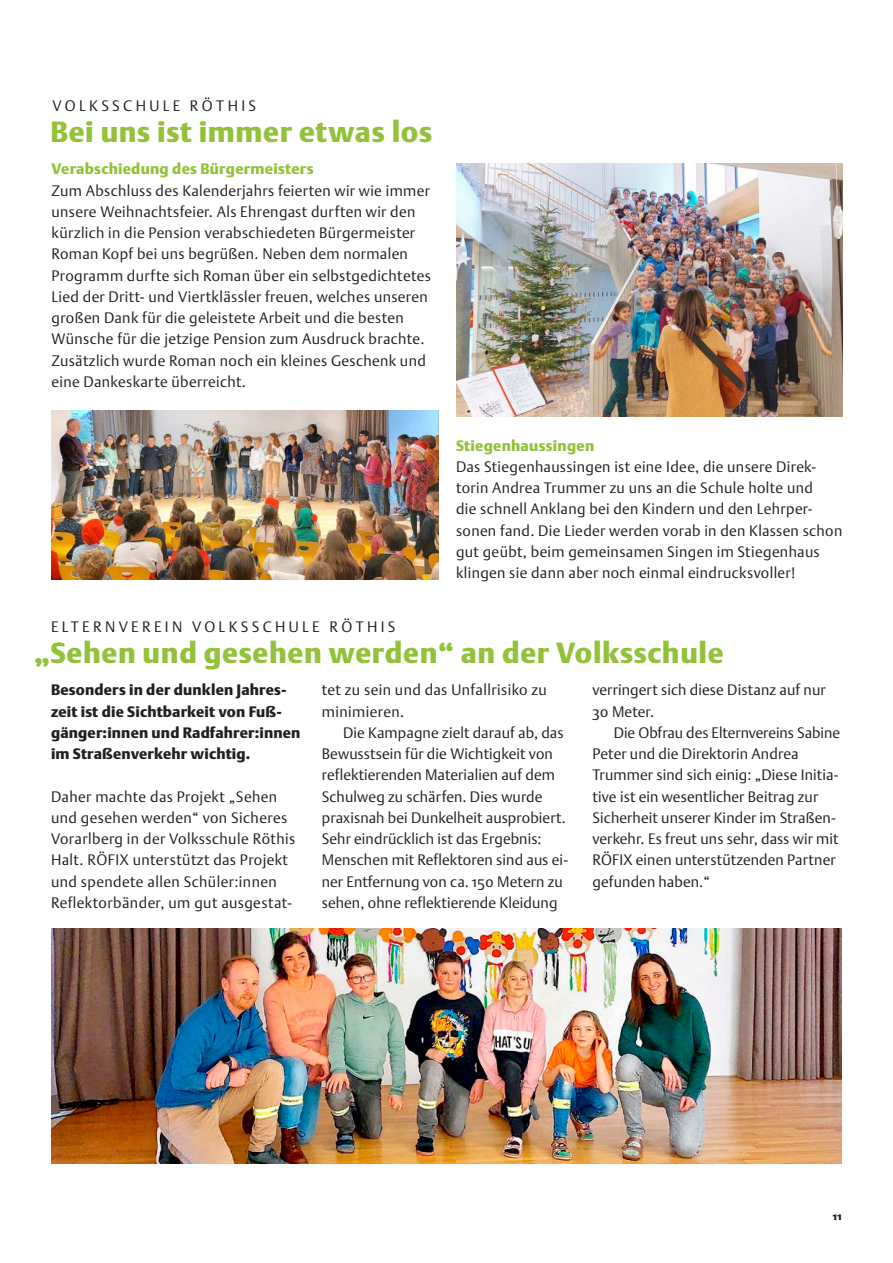
<style>
.page{position:relative;width:893px;height:1263px;background:#fff}
.page>*{position:absolute;margin:0;border:0;box-sizing:border-box;transform-origin:0 0}
.t1{font:900 28.8px "DTL Argo ST";letter-spacing:.02em;color:#93c139}
.t2{font:300 15px/21.3px "DTL Argo ST";letter-spacing:.015em;color:#231f20}
.t3{font:900 15px/21.3px "DTL Argo ST";letter-spacing:.01em;color:#231f20}
.t4{font:900 15px "DTL Argo ST";letter-spacing:.015em;color:#93c139}
.t5{font:300 15px "DTL Argo ST";letter-spacing:.225em;color:#231f20}
.t6{font:900 10.5px "DTL Argo ST";color:#231f20}
</style>
<div class="page">
<img style="left:52px;top:928px;width:790px;height:235px">
<img style="left:52px;top:410px;width:386px;height:170px">
<img style="left:456px;top:163px;width:386px;height:253px">
<p class="t5" style="left:53px;top:96px;width:205px">VOLKSSCHULE RÖTHIS</p>
<h1 class="t1" style="left:50px;top:115px;width:383px">Bei uns ist immer etwas los</h1>
<p class="t4" style="left:52px;top:160px;width:263px">Verabschiedung des Bürgermeisters</p>
<p class="t2" style="left:52px;top:179px;width:381px">Zum Abschluss des Kalenderjahrs feierten wir wie immer unsere Weihnachtsfeier. Als Ehrengast durften wir den kürzlich in die Pension verabschiedeten Bürgermeister Roman Kopf bei uns begrüßen. Neben dem normalen Programm durfte sich Roman über ein selbstgedichtetes Lied der Dritt- und Viertklässler freuen, welches unseren großen Dank für die geleistete Arbeit und die besten Wünsche für die jetzige Pension zum Ausdruck brachte.<br>Zusätzlich wurde Roman noch ein kleines Geschenk und eine Dankeskarte überreicht.</p>
<p class="t5" style="left:51px;top:617px;width:346px">ELTERNVEREIN VOLKSSCHULE RÖTHIS</p>
<p class="t4" style="left:456px;top:436px;width:140px">Stiegenhaussingen</p>
<p class="t2" style="left:456px;top:456px;width:388px">Das Stiegenhaussingen ist eine Idee, die unsere Direk&shy;torin Andrea Trummer zu uns an die Schule holte und<br>die schnell Anklang bei den Kindern und den Lehrper&shy;sonen fand. Die Lieder werden vorab in den Klassen schon gut geübt, beim gemeinsamen Singen im Stiegenhaus klingen sie dann aber noch einmal eindrucksvoller!</p>
<h1 class="t1" style="left:34px;top:636px;width:691px">„Sehen und gesehen werden“ an der Volksschule</h1>
<p class="t2" style="left:322px;top:679px;width:227px">tet zu sein und das Unfallrisiko zu minimieren.</p>
<p class="t2" style="left:322px;top:722px;width:248px;text-indent:21px">Die Kampagne zielt darauf ab, das Bewusstsein für die Wichtigkeit von reflektierenden Materialien auf dem Schulweg zu schärfen. Dies wurde praxisnah bei Dunkelheit ausprobiert.<br>Sehr eindrücklich ist das Ergebnis:<br>Menschen mit Reflektoren sind aus ei&shy;ner Entfernung von ca. 150 Metern zu sehen, ohne reflektierende Kleidung</p>
<p class="t2" style="left:592px;top:679px;width:235px">verringert sich diese Distanz auf nur<br>30 Meter.</p>
<p class="t2" style="left:592px;top:722px;width:249px;text-indent:21px">Die Obfrau des Elternvereins Sabine Peter und die Direktorin Andrea Trummer sind sich einig: „Diese Initia&shy;tive ist ein wesentlicher Beitrag zur Sicherheit unserer Kinder im Straßen&shy;verkehr. Es freut uns sehr, dass wir mit RÖFIX einen unterstützenden Partner gefunden haben.“</p>
<p class="t3" style="left:51px;top:679px;width:251px">Besonders in der dunklen Jahres&shy;zeit ist die Sichtbarkeit von Fuß&shy;gänger:innen und Radfahrer:innen im Straßenverkehr wichtig.</p>
<p class="t2" style="left:51px;top:785px;width:246px">Daher machte das Projekt „Sehen und gesehen werden“ von Sicheres Vorarlberg in der Volksschule Röthis Halt. RÖFIX unterstützt das Projekt und spendete allen Schüler:innen Reflektorbänder, um gut ausgestat-</p>
<p class="t6" style="left:833px;top:1210px;width:11px">11</p>
</div>
